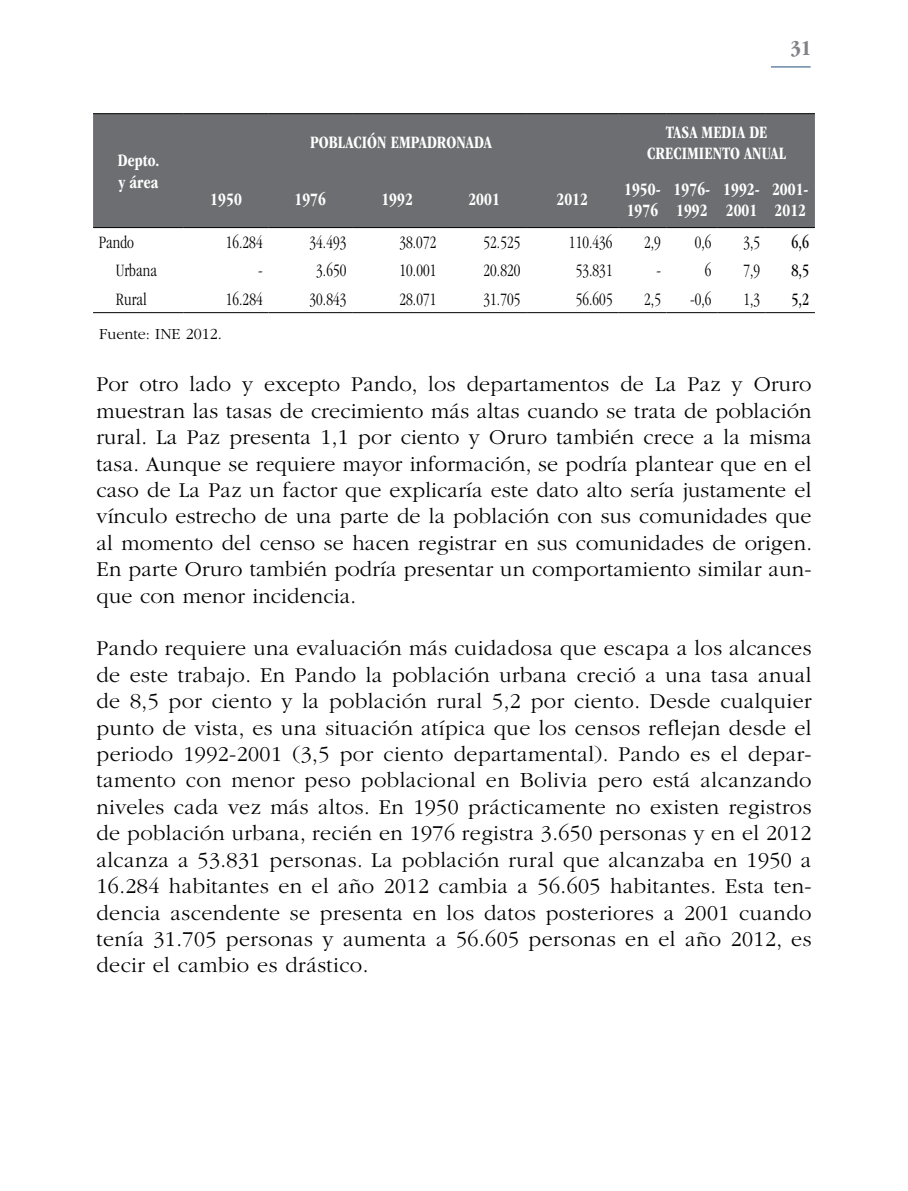
<style>
.page{position:relative;width:908px;height:1191px;background:#fff}
.page>*{position:absolute;margin:0;border:0;box-sizing:border-box;transform-origin:0 0}
.t1{font:300 22px/26.4px "ITC Garamond Std";letter-spacing:.02em;color:#000;text-align:justify}
.t2{font:700 condensed 22px "ITC Garamond Std";color:#808285}
.t3{font:300 condensed 18px "ITC Garamond Std";letter-spacing:.005em;color:#000;scale:.9 1}
.t4{font:700 condensed 18px/21.6px "ITC Garamond Std";letter-spacing:.005em;color:#fff;scale:.9 1}
.t5{font:condensed 18px "ITC Garamond Std";color:#000;scale:.9 1}
.t6{font:300 16px "ITC Garamond Std";color:#000}
</style>
<div class="page">
<hr style="left:770px;top:67px;width:40px;height:1px;background:#204e79">
<div style="left:93px;top:114px;width:721px;height:113px;background:#6d6e71"></div>
<hr style="left:93px;top:227px;width:91px;height:1px;background:#000">
<hr style="left:184px;top:227px;width:84px;height:1px;background:#000">
<hr style="left:268px;top:227px;width:84px;height:1px;background:#000">
<hr style="left:352px;top:227px;width:90px;height:1px;background:#000">
<hr style="left:442px;top:227px;width:84px;height:1px;background:#000">
<hr style="left:526px;top:227px;width:92px;height:1px;background:#000">
<hr style="left:618px;top:227px;width:48px;height:1px;background:#000">
<hr style="left:666px;top:227px;width:51px;height:1px;background:#000">
<hr style="left:717px;top:227px;width:48px;height:1px;background:#000">
<hr style="left:765px;top:227px;width:49px;height:1px;background:#000">
<hr style="left:93px;top:113px;width:91px;height:1px;background:#000">
<hr style="left:184px;top:113px;width:84px;height:1px;background:#000">
<hr style="left:268px;top:113px;width:84px;height:1px;background:#000">
<hr style="left:352px;top:113px;width:90px;height:1px;background:#000">
<hr style="left:442px;top:113px;width:84px;height:1px;background:#000">
<hr style="left:526px;top:113px;width:92px;height:1px;background:#000">
<hr style="left:618px;top:113px;width:48px;height:1px;background:#000">
<hr style="left:666px;top:113px;width:51px;height:1px;background:#000">
<hr style="left:717px;top:113px;width:48px;height:1px;background:#000">
<hr style="left:765px;top:113px;width:49px;height:1px;background:#000">
<hr style="left:93px;top:312px;width:91px;height:1px;background:#000">
<hr style="left:184px;top:312px;width:84px;height:1px;background:#000">
<hr style="left:268px;top:312px;width:84px;height:1px;background:#000">
<hr style="left:352px;top:312px;width:90px;height:1px;background:#000">
<hr style="left:442px;top:312px;width:84px;height:1px;background:#000">
<hr style="left:526px;top:312px;width:92px;height:1px;background:#000">
<hr style="left:618px;top:312px;width:48px;height:1px;background:#000">
<hr style="left:666px;top:312px;width:51px;height:1px;background:#000">
<hr style="left:717px;top:312px;width:48px;height:1px;background:#000">
<hr style="left:765px;top:312px;width:49px;height:1px;background:#000">
<p class="t4" style="left:118px;top:150px;width:48px">Depto. y área</p>
<p class="t2" style="left:790px;top:36px;width:22px">31</p>
<p class="t4" style="left:310px;top:132px;width:204px">POBLACIÓN EMPADRONADA</p>
<p class="t4" style="left:646px;top:121px;width:156px;text-align:center">TASA MEDIA DE<br>CRECIMIENTO ANUAL</p>
<p class="t4" style="left:210px;top:189px;width:36px">1950</p>
<p class="t4" style="left:294px;top:189px;width:36px">1976</p>
<p class="t4" style="left:381px;top:189px;width:36px">1992</p>
<p class="t4" style="left:468px;top:189px;width:36px">2001</p>
<p class="t4" style="left:556px;top:189px;width:36px">2012</p>
<p class="t4" style="left:624px;top:178px;width:42px">1950-<br>1976</p>
<p class="t4" style="left:673px;top:178px;width:42px">1976-<br>1992</p>
<p class="t4" style="left:723px;top:178px;width:42px">1992-<br>2001</p>
<p class="t4" style="left:771px;top:178px;width:42px">2001-<br>2012</p>
<p class="t3" style="left:99px;top:232px;width:41px">Pando</p>
<p class="t3" style="left:226px;top:232px;width:42px">16.284</p>
<p class="t3" style="left:309px;top:232px;width:42px">34.493</p>
<p class="t3" style="left:399px;top:232px;width:42px">38.072</p>
<p class="t3" style="left:483px;top:232px;width:42px">52.525</p>
<p class="t3" style="left:568px;top:232px;width:50px">110.436</p>
<p class="t3" style="left:644px;top:232px;width:20px">2,9</p>
<p class="t3" style="left:694px;top:232px;width:20px">0,6</p>
<p class="t3" style="left:743px;top:232px;width:20px">3,5</p>
<p class="t5" style="left:791px;top:232px;width:21px">6,6</p>
<p class="t3" style="left:116px;top:261px;width:47px">Urbana</p>
<p class="t3" style="left:258px;top:261px;width:7px">-</p>
<p class="t3" style="left:316px;top:261px;width:35px">3.650</p>
<p class="t3" style="left:399px;top:261px;width:42px">10.001</p>
<p class="t3" style="left:483px;top:261px;width:42px">20.820</p>
<p class="t3" style="left:575px;top:261px;width:42px">53.831</p>
<p class="t3" style="left:656px;top:261px;width:7px">-</p>
<p class="t3" style="left:704px;top:261px;width:9px">6</p>
<p class="t3" style="left:743px;top:261px;width:20px">7,9</p>
<p class="t5" style="left:791px;top:261px;width:21px">8,5</p>
<p class="t3" style="left:116px;top:289px;width:36px">Rural</p>
<p class="t3" style="left:226px;top:289px;width:42px">16.284</p>
<p class="t3" style="left:309px;top:289px;width:42px">30.843</p>
<p class="t3" style="left:399px;top:289px;width:42px">28.071</p>
<p class="t3" style="left:483px;top:289px;width:42px">31.705</p>
<p class="t3" style="left:575px;top:289px;width:42px">56.605</p>
<p class="t3" style="left:644px;top:289px;width:20px">2,5</p>
<p class="t3" style="left:689px;top:289px;width:25px">-0,6</p>
<p class="t3" style="left:743px;top:289px;width:20px">1,3</p>
<p class="t5" style="left:791px;top:289px;width:21px">5,2</p>
<p class="t6" style="left:99px;top:325px;width:124px">Fuente: INE 2012.</p>
<p class="t1" style="left:96px;top:371px;width:716px">Por otro lado y excepto Pando, los departamentos de La Paz y Oruro muestran las tasas de crecimiento más altas cuando se trata de población rural. La Paz presenta 1,1 por ciento y Oruro también crece a la misma tasa. Aunque se requiere mayor información, se podría plantear que en el caso de La Paz un factor que explicaría este dato alto sería justamente el vínculo estrecho de una parte de la población con sus comunidades que al momento del censo se hacen registrar en sus comunidades de origen.<br>En parte Oruro también podría presentar un comportamiento similar aun&shy;que con menor incidencia.</p>
<p class="t1" style="left:96px;top:635px;width:716px">Pando requiere una evaluación más cuidadosa que escapa a los alcances de este trabajo. En Pando la población urbana creció a una tasa anual de 8,5 por ciento y la población rural 5,2 por ciento. Desde cualquier punto de vista, es una situación atípica que los censos reflejan desde el periodo 1992-2001 (3,5 por ciento departamental). Pando es el depar&shy;tamento con menor peso poblacional en Bolivia pero está alcanzando niveles cada vez más altos. En 1950 prácticamente no existen registros de población urbana, recién en 1976 registra 3.650 personas y en el 2012 alcanza a 53.831 personas. La población rural que alcanzaba en 1950 a 16.284 habitantes en el año 2012 cambia a 56.605 habitantes. Esta ten&shy;dencia ascendente se presenta en los datos posteriores a 2001 cuando tenía 31.705 personas y aumenta a 56.605 personas en el año 2012, es decir el cambio es drástico.</p>
</div>
